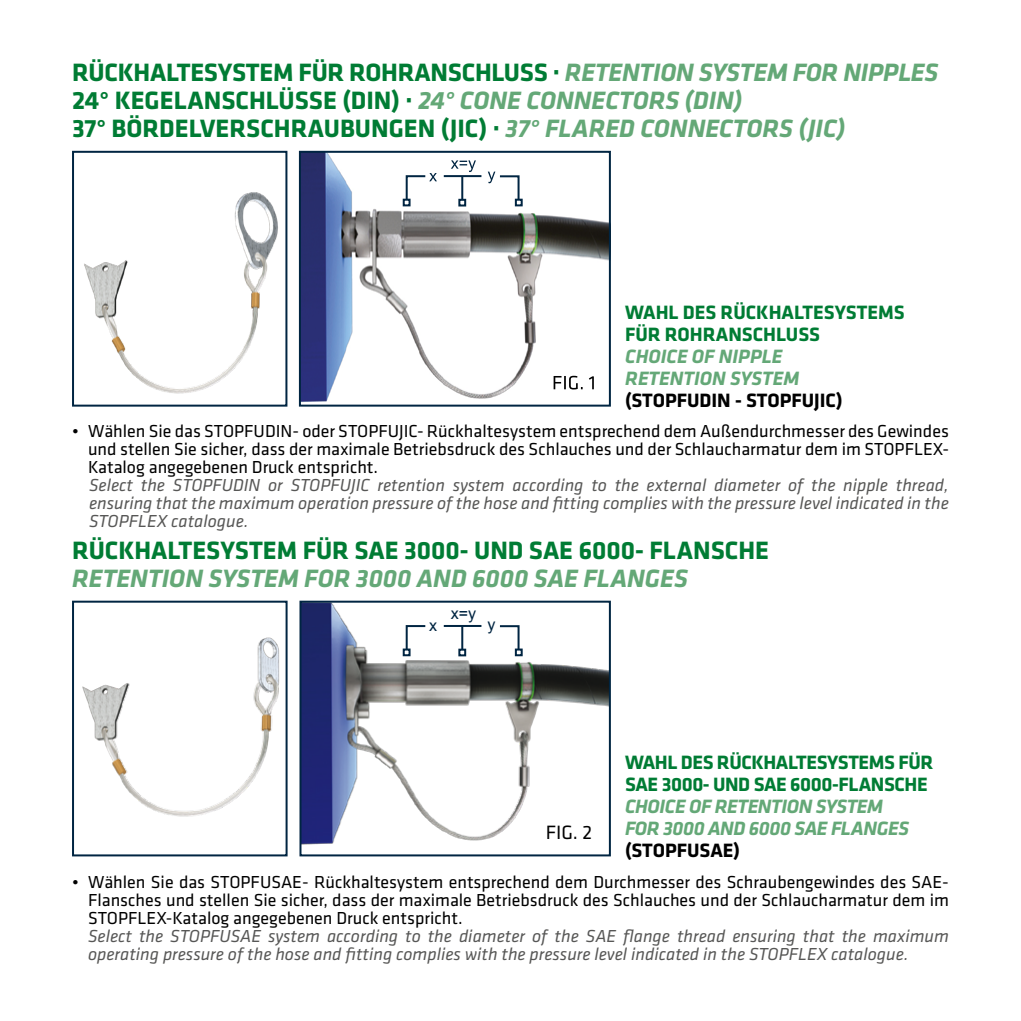
<style>
.page{position:relative;width:1021px;height:1021px;background:#fff}
.page>*{position:absolute;margin:0;border:0;box-sizing:border-box;transform-origin:0 0}
.t1{font:700 26px/28px "Klavika";color:#007c34}
.t2{font:italic 700 26px "Klavika";color:#64a877}
.t3{font:700 20px/22px "Klavika";letter-spacing:-.02em;color:#007c34}
.t4{font:italic 700 20px/22px "Klavika";letter-spacing:-.02em;color:#64a877}
.t5{font:700 20px/22px "Klavika";color:#007c34}
.t6{font:700 20px "Klavika";color:#000}
.t7{font:italic 700 20px/22px "Klavika";color:#64a877}
.t8{font:20px "Klavika";color:#000}
.t9{font:18px/18px "Klavika";color:#000;text-align:justify}
.t10{font:italic 18px/18px "Klavika";color:#575756;text-align:justify}
.t11{font:16px "Arial";color:#002542}
.s1{font-style:italic;color:#64a877}
</style>
<div class="page">
<img style="left:84px;top:192px;width:194px;height:202px">
<div style="left:72px;top:151px;width:215px;height:255px;border:2px solid #002542"></div>
<img style="left:302px;top:154px;width:306px;height:249px">
<div style="left:299px;top:151px;width:312px;height:255px;border:2px solid #002542"></div>
<svg style="left:553px;top:376px;width:41px;height:13px"></svg>
<div style="left:387px;top:157px;width:156px;height:51px;background:#fff"></div>
<hr style="left:444px;top:175px;width:37px;height:2px;background:#002542">
<hr style="left:461px;top:176px;width:2px;height:24px;background:#002542">
<div style="left:403px;top:199px;width:7px;height:7px;border:2px solid #002542"></div>
<div style="left:458px;top:199px;width:8px;height:7px;border:2px solid #002542"></div>
<div style="left:515px;top:199px;width:7px;height:7px;border:2px solid #002542"></div>
<svg style="left:451px;top:160px;width:25px;height:12px"></svg>
<svg style="left:404px;top:173px;width:33px;height:29px"></svg>
<svg style="left:488px;top:172px;width:32px;height:30px"></svg>
<img style="left:82px;top:628px;width:206px;height:200px">
<div style="left:72px;top:600px;width:215px;height:256px;border:2px solid #002542"></div>
<img style="left:301px;top:603px;width:308px;height:254px">
<div style="left:299px;top:600px;width:312px;height:256px;border:2px solid #002542"></div>
<svg style="left:404px;top:624px;width:23px;height:27px"></svg>
<svg style="left:498px;top:624px;width:22px;height:27px"></svg>
<hr style="left:444px;top:625px;width:37px;height:2px;background:#002542">
<hr style="left:461px;top:626px;width:2px;height:23px;background:#002542">
<div style="left:403px;top:648px;width:7px;height:8px;border:2px solid #002542"></div>
<div style="left:458px;top:648px;width:8px;height:8px;border:2px solid #002542"></div>
<div style="left:515px;top:648px;width:7px;height:8px;border:2px solid #002542"></div>
<h1 class="t1" style="left:72px;top:57px;width:868px">RÜCKHALTESYSTEM FÜR ROHRANSCHLUSS · <span class="s1">RETENTION SYSTEM FOR NIPPLES<br></span>24° KEGELANSCHLÜSSE (DIN) · <span class="s1">24° CONE CONNECTORS (DIN)<br></span>37° BÖRDELVERSCHRAUBUNGEN (JIC) · <span class="s1">37° FLARED CONNECTORS (JIC)</span></h1>
<p class="t5" style="left:625px;top:300px;width:281px">WAHL DES RÜCKHALTESYSTEMS<br>FÜR ROHRANSCHLUSS</p>
<p class="t7" style="left:625px;top:344px;width:176px">CHOICE OF NIPPLE<br>RETENTION SYSTEM</p>
<p class="t6" style="left:625px;top:385px;width:219px">(STOPFUDIN - STOPFUJIC)</p>
<p class="t9" style="left:88px;top:421px;width:862px;text-indent:-16px">• Wählen Sie das STOPFUDIN- oder STOPFUJIC- Rückhaltesystem entsprechend dem Außendurchmesser des Gewindes und stellen Sie sicher, dass der maximale Betriebsdruck des Schlauches und der Schlaucharmatur dem im STOPFLEX-Katalog angegebenen Druck entspricht.</p>
<p class="t10" style="left:89px;top:476px;width:861px">Select the STOPFUDIN or STOPFUJIC retention system according to the external diameter of the nipple thread, ensuring that the maximum operation pressure of the hose and fitting complies with the pressure level indicated in the STOPFLEX catalogue.</p>
<h1 class="t1" style="left:72px;top:535px;width:698px">RÜCKHALTESYSTEM FÜR SAE 3000- UND SAE 6000- FLANSCHE</h1>
<h1 class="t2" style="left:72px;top:560px;width:617px">RETENTION SYSTEM FOR 3000 AND 6000 SAE FLANGES</h1>
<p class="t11" style="left:450px;top:602px;width:27px">x=y</p>
<p class="t11" style="left:429px;top:615px;width:9px">x</p>
<p class="t11" style="left:487px;top:613px;width:9px">y</p>
<p class="t8" style="left:545px;top:819px;width:48px">FIG. 2</p>
<p class="t3" style="left:625px;top:750px;width:310px">WAHL DES RÜCKHALTESYSTEMS FÜR<br>SAE 3000- UND SAE 6000-FLANSCHE</p>
<p class="t4" style="left:625px;top:794px;width:285px">CHOICE OF RETENTION SYSTEM<br>FOR 3000 AND 6000 SAE FLANGES</p>
<p class="t6" style="left:625px;top:836px;width:116px">(STOPFUSAE)</p>
<p class="t9" style="left:88px;top:872px;width:862px;text-indent:-16px">• Wählen Sie das STOPFUSAE- Rückhaltesystem entsprechend dem Durchmesser des Schraubengewindes des SAE-Flansches und stellen Sie sicher, dass der maximale Betriebsdruck des Schlauches und der Schlaucharmatur dem im STOPFLEX-Katalog angegebenen Druck entspricht.</p>
<p class="t10" style="left:88px;top:926px;width:862px">Select the STOPFUSAE system according to the diameter of the SAE flange thread ensuring that the maximum operating pressure of the hose and fitting complies with the pressure level indicated in the STOPFLEX catalogue.</p>
</div>
